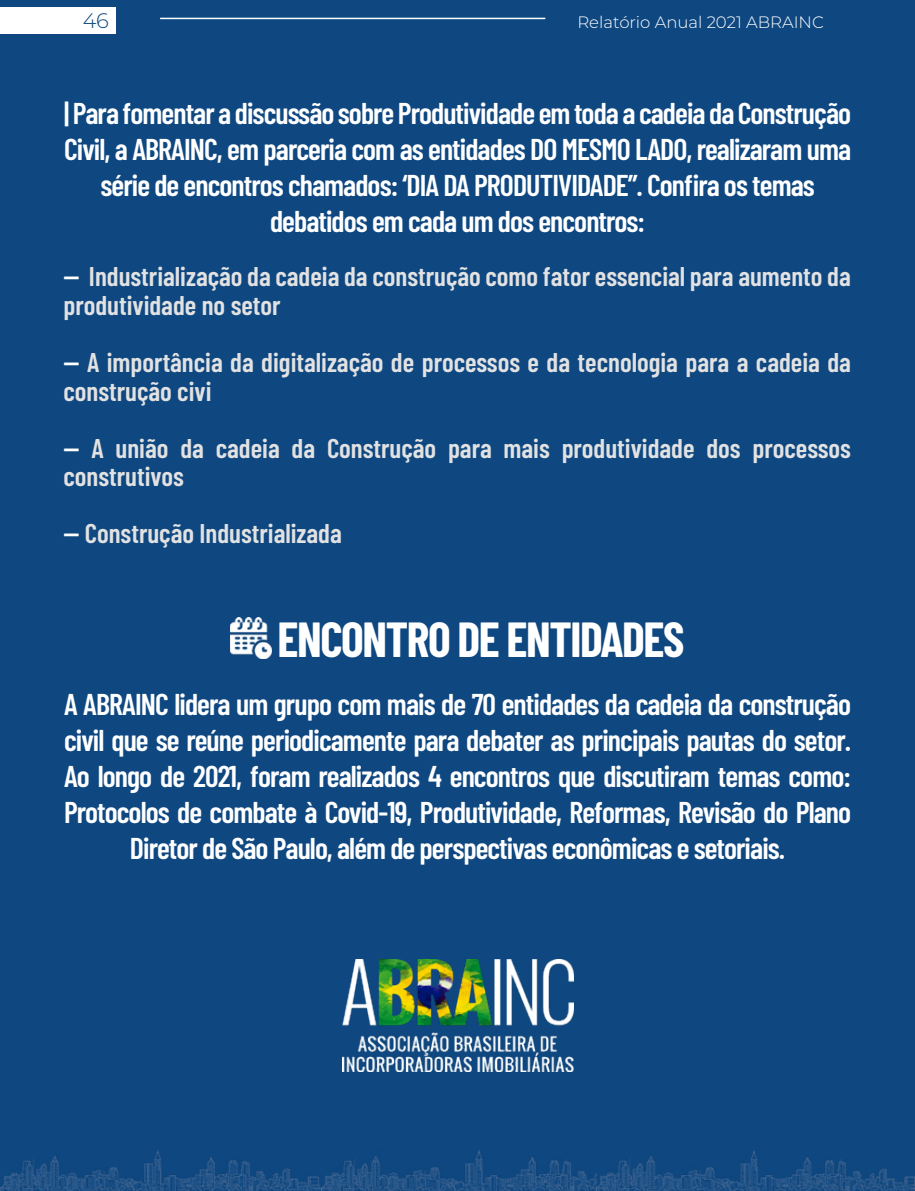
<style>
.page{position:relative;width:915px;height:1191px;background:#fff}
.page>*{position:absolute;margin:0;border:0;box-sizing:border-box;transform-origin:0 0}
.t1{font:700 48px "Barlow Condensed";letter-spacing:-.03em;color:#fff}
.t2{font:600 30px/36px "Barlow Condensed";letter-spacing:-.03em;color:#fff;text-align:center}
.t3{font:600 27px/28.5px "Barlow Condensed";color:#e2e2e2}
.t4{font:300 21px "Montserrat";color:#0f4881}
.t5{font:300 16.5px "Montserrat";color:#fff}
.s1{color:#fff}
.s2{color:#0f4881}
</style>
<div class="page">
<div style="left:0;top:0;width:914px;height:1191px;background:#0f4881"></div>
<hr style="left:160px;top:18px;width:385px;height:1px;background:#fff">
<img style="left:0;top:1149px;width:915px;height:42px">
<img style="left:342px;top:959px;width:231px;height:113px">
<img style="left:230px;top:617px;width:41px;height:41px">
<div style="left:0;top:8px;width:116px;height:26px;background:#fff"></div>
<p class="t4" style="left:83px;top:6px;width:27px">46</p>
<p class="t5" style="left:577px;top:11px;width:248px">Relatório Anual 2021 ABRAINC</p>
<p class="t2" style="left:64px;top:93px;width:788px">| Para fomentar a discussão sobre Produtividade em toda a cadeia da Construção Civil, a ABRAINC, em parceria com as entidades DO MESMO LADO, realizaram uma série de encontros chamados: ‘DIA DA PRODUTIVIDADE”. Confira os temas debatidos em cada um dos encontros:</p>
<p class="t3" style="left:63px;top:261px;width:788px"><span class="s1">--</span> Industrialização da cadeia da construção como fator essencial para aumento da produtividade no setor</p>
<p class="t3" style="left:63px;top:346px;width:788px"><span class="s1">--</span> A importância da digitalização de processos e da tecnologia para a cadeia da construção civi</p>
<p class="t3" style="left:63px;top:432px;width:788px"><span class="s1">--</span> A união da cadeia da Construção para mais produtividade dos processos construtivos</p>
<p class="t3" style="left:63px;top:517px;width:280px"><span class="s1">--</span> Construção Industrializada</p>
<h1 class="t1" style="left:277px;top:606px;width:447px">ENCONTRO DE ENTIDADES <span class="s2">ID</span></h1>
<p class="t2" style="left:64px;top:684px;width:788px">A ABRAINC lidera um grupo com mais de 70 entidades da cadeia da construção civil que se reúne periodicamente para debater as principais pautas do setor.<br>Ao longo de 2021, foram realizados 4 encontros que discutiram temas como:<br>Protocolos de combate à Covid-19, Produtividade, Reformas, Revisão do Plano Diretor de São Paulo, além de perspectivas econômicas e setoriais.</p>
</div>
